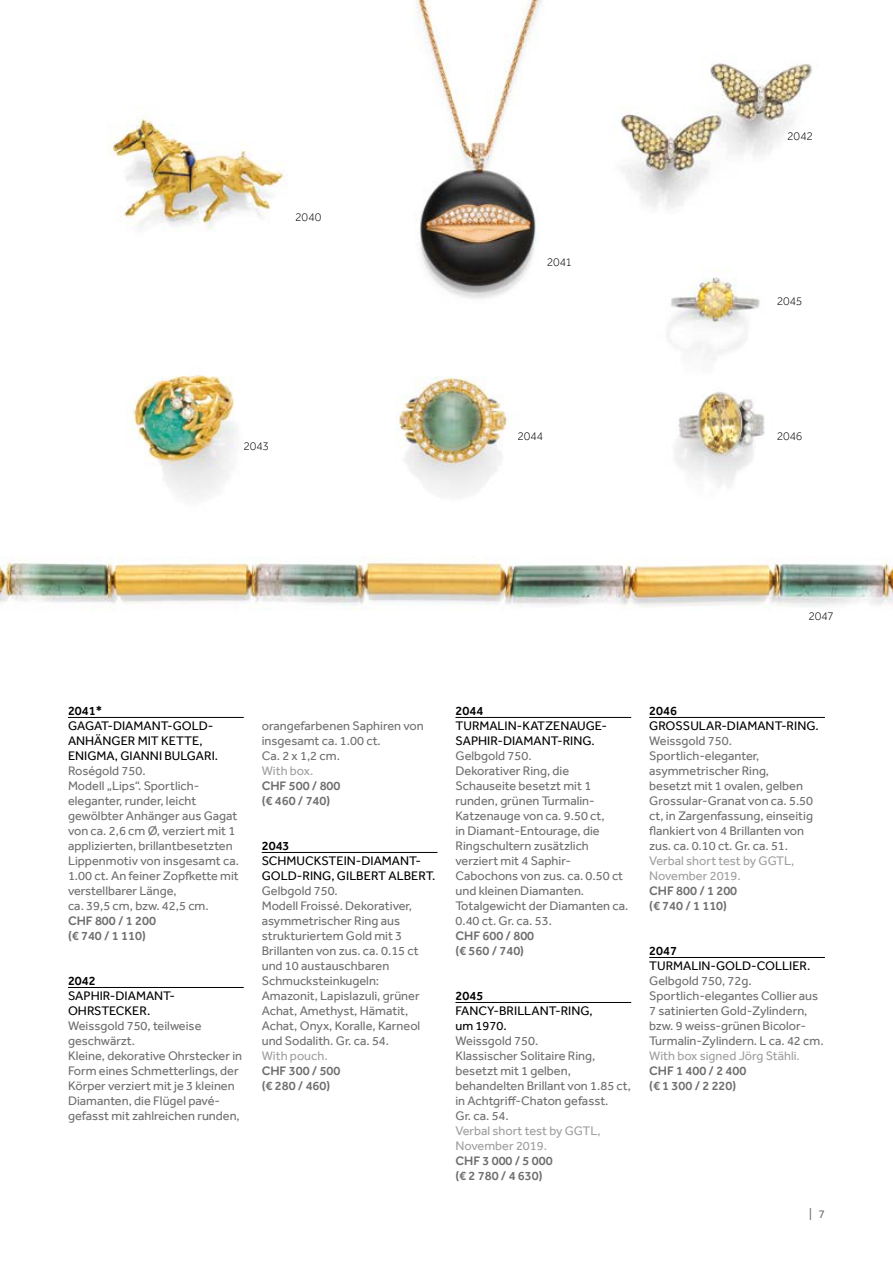
<style>
.page{position:relative;width:893px;height:1263px;background:#fff}
.page>*{position:absolute;margin:0;border:0;box-sizing:border-box;transform-origin:0 0}
.Beschreibung{font:12.75px/15px "Effra";color:#706f6f}
.Titel{font:12.75px/15px "Effra";color:#000}
.Footnote{font:12.75px/15px "Effra";color:#9f9f9f}
.Schätzung{font:500 12.75px "Effra";color:#706f6f}
.Schätzung_Euro{font:500 12.75px "Effra";color:#706f6f}
.Lot{font:500 12.75px "Effra";color:#000}
.t1{font:300 12px "Effra";letter-spacing:.01em;color:#000}
.t2{font:12px "Effra";color:#706f6f}
</style>
<div class="page">
<img style="left:0;top:0;width:893px;height:609px">
<hr style="left:68px;top:717px;width:176px;height:1px;background:#000">
<hr style="left:68px;top:987px;width:176px;height:1px;background:#000">
<hr style="left:262px;top:852px;width:175px;height:1px;background:#000">
<hr style="left:455px;top:717px;width:176px;height:1px;background:#000">
<hr style="left:455px;top:1002px;width:176px;height:1px;background:#000">
<hr style="left:649px;top:717px;width:176px;height:1px;background:#000">
<hr style="left:649px;top:957px;width:176px;height:1px;background:#000">
<p class="t1" style="left:296px;top:209px;width:27px">2040</p>
<p class="t1" style="left:244px;top:438px;width:27px">2043</p>
<p class="t1" style="left:547px;top:254px;width:26px">2041</p>
<p class="t1" style="left:787px;top:129px;width:27px">2042</p>
<p class="t1" style="left:777px;top:294px;width:27px">2045</p>
<p class="t1" style="left:518px;top:429px;width:27px">2044</p>
<p class="t1" style="left:777px;top:429px;width:27px">2046</p>
<p class="t1" style="left:809px;top:609px;width:26px">2047</p>
<p class="Lot" style="left:68px;top:703px;width:36px">2041*</p>
<p class="Titel" style="left:68px;top:718px;width:152px">GAGAT-DIAMANT-GOLD-<br>ANHÄNGER MIT KETTE,<br>ENIGMA, GIANNI BULGARI.</p>
<p class="Beschreibung" style="left:68px;top:763px;width:79px">Roségold 750.</p>
<p class="Beschreibung" style="left:68px;top:778px;width:172px">Modell „Lips“. Sportlich&shy;eleganter, runder, leicht gewölbter Anhänger aus Gagat von ca. 2,6 cm Ø, verziert mit 1 applizierten, brillantbesetzten<br>Lippenmotiv von insgesamt ca.<br>1.00 ct. An feiner Zopfkette mit verstellbarer Länge,</p>
<p class="Beschreibung" style="left:68px;top:898px;width:142px">ca. 39,5 cm, bzw. 42,5 cm.</p>
<p class="Schätzung" style="left:68px;top:913px;width:90px">CHF 800 / 1 200</p>
<p class="Schätzung_Euro" style="left:68px;top:928px;width:79px">(€ 740 / 1 110)</p>
<p class="Lot" style="left:68px;top:973px;width:29px">2042</p>
<p class="Titel" style="left:68px;top:988px;width:109px">SAPHIR-DIAMANT-<br>OHRSTECKER.</p>
<p class="Beschreibung" style="left:68px;top:1018px;width:135px">Weissgold 750, teilweise geschwärzt.</p>
<p class="Beschreibung" style="left:68px;top:1048px;width:176px">Kleine, dekorative Ohrstecker in<br>Form eines Schmetterlings, der<br>Körper verziert mit je 3 kleinen<br>Diamanten, die Flügel pavé&shy;gefasst mit zahlreichen runden,</p>
<p class="Beschreibung" style="left:262px;top:718px;width:164px">orangefarbenen Saphiren von insgesamt ca. 1.00 ct.</p>
<p class="Beschreibung" style="left:262px;top:748px;width:80px">Ca. 2 x 1,2 cm.</p>
<p class="Footnote" style="left:262px;top:763px;width:53px">With box.</p>
<p class="Schätzung" style="left:262px;top:778px;width:80px">CHF 500 / 800</p>
<p class="Schätzung_Euro" style="left:262px;top:793px;width:70px">(€ 460 / 740)</p>
<p class="Lot" style="left:262px;top:838px;width:29px">2043</p>
<p class="Titel" style="left:262px;top:853px;width:175px">SCHMUCKSTEIN-DIAMANT-<br>GOLD-RING, GILBERT ALBERT.</p>
<p class="Beschreibung" style="left:262px;top:883px;width:78px">Gelbgold 750.</p>
<p class="Beschreibung" style="left:262px;top:898px;width:158px">Modell Froissé. Dekorativer, asymmetrischer Ring aus strukturiertem Gold mit 3<br>Brillanten von zus. ca. 0.15 ct</p>
<p class="Beschreibung" style="left:262px;top:958px;width:160px">und 10 austauschbaren<br>Schmucksteinkugeln:<br>Amazonit, Lapislazuli, grüner<br>Achat, Amethyst, Hämatit,<br>Achat, Onyx, Koralle, Karneol und Sodalith. Gr. ca. 54.</p>
<p class="Footnote" style="left:262px;top:1048px;width:67px">With pouch.</p>
<p class="Schätzung" style="left:262px;top:1063px;width:80px">CHF 300 / 500</p>
<p class="Schätzung_Euro" style="left:262px;top:1078px;width:70px">(€ 280 / 460)</p>
<p class="Lot" style="left:455px;top:703px;width:29px">2044</p>
<p class="Titel" style="left:455px;top:718px;width:153px">TURMALIN-KATZENAUGE-<br>SAPHIR-DIAMANT-RING.</p>
<p class="Beschreibung" style="left:455px;top:748px;width:78px">Gelbgold 750.</p>
<p class="Beschreibung" style="left:455px;top:763px;width:169px">Dekorativer Ring, die<br>Schauseite besetzt mit 1 runden, grünen Turmalin-<br>Katzenauge von ca. 9.50 ct,<br>in Diamant-Entourage, die<br>Ringschultern zusätzlich verziert mit 4 Saphir-<br>Cabochons von zus. ca. 0.50 ct</p>
<p class="Beschreibung" style="left:455px;top:883px;width:174px">und kleinen Diamanten.<br>Totalgewicht der Diamanten ca.<br>0.40 ct. Gr. ca. 53.</p>
<p class="Schätzung" style="left:455px;top:928px;width:80px">CHF 600 / 800</p>
<p class="Schätzung_Euro" style="left:455px;top:943px;width:70px">(€ 560 / 740)</p>
<p class="Lot" style="left:455px;top:988px;width:29px">2045</p>
<p class="Titel" style="left:455px;top:1003px;width:139px">FANCY-BRILLANT-RING,</p>
<p class="Titel" style="left:455px;top:1018px;width:53px">um 1970.</p>
<p class="Beschreibung" style="left:455px;top:1033px;width:84px">Weissgold 750.</p>
<p class="Beschreibung" style="left:455px;top:1048px;width:177px">Klassischer Solitaire Ring, besetzt mit 1 gelben, behandelten Brillant von 1.85 ct,</p>
<p class="Beschreibung" style="left:455px;top:1093px;width:155px">in Achtgriff-Chaton gefasst.</p>
<p class="Beschreibung" style="left:455px;top:1108px;width:55px">Gr. ca. 54.</p>
<p class="Footnote" style="left:455px;top:1123px;width:147px">Verbal short test by GGTL,<br>November 2019.</p>
<p class="Schätzung" style="left:455px;top:1153px;width:99px">CHF 3 000 / 5 000</p>
<p class="Schätzung_Euro" style="left:455px;top:1168px;width:89px">(€ 2 780 / 4 630)</p>
<p class="Lot" style="left:649px;top:703px;width:29px">2046</p>
<p class="Titel" style="left:649px;top:718px;width:171px">GROSSULAR-DIAMANT-RING.</p>
<p class="Beschreibung" style="left:649px;top:733px;width:84px">Weissgold 750.</p>
<p class="Beschreibung" style="left:649px;top:748px;width:165px">Sportlich-eleganter, asymmetrischer Ring, besetzt mit 1 ovalen, gelben<br>Grossular-Granat von ca. 5.50 ct, in Zargenfassung, einseitig flankiert von 4 Brillanten von zus. ca. 0.10 ct. Gr. ca. 51.</p>
<p class="Footnote" style="left:649px;top:853px;width:147px">Verbal short test by GGTL,<br>November 2019.</p>
<p class="Schätzung" style="left:649px;top:883px;width:90px">CHF 800 / 1 200</p>
<p class="Schätzung_Euro" style="left:649px;top:898px;width:79px">(€ 740 / 1 110)</p>
<p class="Lot" style="left:649px;top:943px;width:29px">2047</p>
<p class="Titel" style="left:649px;top:958px;width:163px">TURMALIN-GOLD-COLLIER.</p>
<p class="Beschreibung" style="left:649px;top:973px;width:104px">Gelbgold 750, 72g.</p>
<p class="Beschreibung" style="left:649px;top:988px;width:176px">Sportlich-elegantes Collier aus<br>7 satinierten Gold-Zylindern, bzw. 9 weiss-grünen Bicolor-<br>Turmalin-Zylindern. L ca. 42 cm.</p>
<p class="Footnote" style="left:649px;top:1048px;width:152px">With box signed Jörg Stähli.</p>
<p class="Schätzung" style="left:649px;top:1063px;width:99px">CHF 1 400 / 2 400</p>
<p class="Schätzung_Euro" style="left:649px;top:1078px;width:89px">(€ 1 300 / 2 220)</p>
<p class="t2" style="left:809px;top:1207px;width:17px">| 7</p>
</div>
